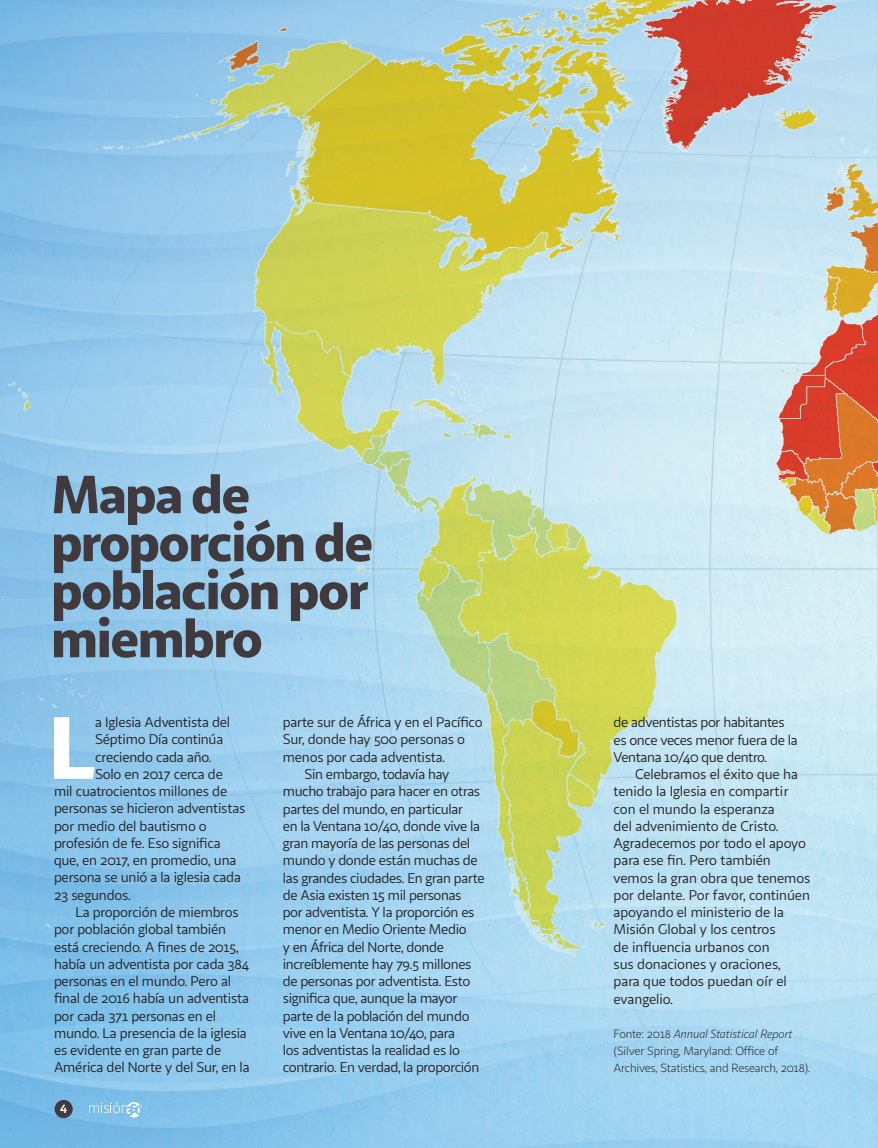
<style>
.page{position:relative;width:878px;height:1148px;background:#fff}
.page>*{position:absolute;margin:0;border:0;box-sizing:border-box;transform-origin:0 0}
.t1{font:900 89.25px "Sana Sans";color:#fff}
.t2{font:900 54px/48px "Sana Sans";letter-spacing:-.04em;color:#40393e}
.t3{font:14.25px/17.2px "Sana Sans";letter-spacing:-.02em;color:#231f20}
.t4{font:12px/17.2px "Sana Sans";letter-spacing:-.02em;color:#231f20}
.t5{font:700 12px "Sana Sans";color:#fff}
.s1{font-style:italic}
</style>
<div class="page">
<img style="left:0;top:0;width:878px;height:1148px">
<div style="left:55px;top:1100px;width:17px;height:17px;background:#40393e;border-radius:50%"></div>
<div style="left:55px;top:1099px;width:18px;height:19px;border:2px solid #40393e;border-radius:50%"></div>
<svg style="left:89px;top:1101px;width:53px;height:16px"></svg>
<h2 class="t2" style="left:51px;top:470px;width:324px">Mapa de proporción de población por miembro</h2>
<h1 class="t1" style="left:49px;top:689px;width:49px">L</h1>
<p class="t3" style="left:95px;top:713px;width:136px">a Iglesia Adventista del</p>
<p class="t3" style="left:95px;top:731px;width:130px">Séptimo Día continúa</p>
<p class="t3" style="left:95px;top:748px;width:118px">creciendo cada año.</p>
<p class="t3" style="left:95px;top:765px;width:129px">Solo en 2017 cerca de</p>
<p class="t3" style="left:54px;top:782px;width:175px">mil cuatrocientos millones de</p>
<p class="t3" style="left:54px;top:800px;width:193px">personas se hicieron adventistas</p>
<p class="t3" style="left:54px;top:817px;width:154px">por medio del bautismo o</p>
<p class="t3" style="left:54px;top:834px;width:168px">profesión de fe. Eso significa</p>
<p class="t3" style="left:54px;top:851px;width:184px">que, en 2017, en promedio, una</p>
<p class="t3" style="left:54px;top:869px;width:188px">persona se unió a la iglesia cada</p>
<p class="t3" style="left:54px;top:886px;width:78px">23 segundos.</p>
<p class="t3" style="left:76px;top:903px;width:164px">La proporción de miembros</p>
<p class="t3" style="left:54px;top:920px;width:173px">por población global también</p>
<p class="t3" style="left:54px;top:938px;width:186px">está creciendo. A fines de 2015,</p>
<p class="t3" style="left:54px;top:955px;width:197px">había un adventista por cada 384</p>
<p class="t3" style="left:54px;top:972px;width:178px">personas en el mundo. Pero al</p>
<p class="t3" style="left:54px;top:989px;width:196px">final de 2016 había un adventista</p>
<p class="t3" style="left:54px;top:1007px;width:164px">por cada 371 personas en el</p>
<p class="t3" style="left:54px;top:1024px;width:194px">mundo. La presencia de la iglesia</p>
<p class="t3" style="left:54px;top:1041px;width:169px">es evidente en gran parte de</p>
<p class="t3" style="left:54px;top:1058px;width:197px">América del Norte y del Sur, en la</p>
<p class="t5" style="left:60px;top:1101px;width:9px">4</p>
<p class="t3" style="left:283px;top:713px;width:201px">parte sur de África y en el Pacífico</p>
<p class="t3" style="left:283px;top:731px;width:183px">Sur, donde hay 500 personas o</p>
<p class="t3" style="left:283px;top:748px;width:164px">menos por cada adventista.</p>
<p class="t3" style="left:304px;top:765px;width:146px">Sin embargo, todavía hay</p>
<p class="t3" style="left:283px;top:782px;width:199px">mucho trabajo para hacer en otras</p>
<p class="t3" style="left:283px;top:800px;width:182px">partes del mundo, en particular</p>
<p class="t3" style="left:283px;top:817px;width:199px">en la Ventana 10/40, donde vive la</p>
<p class="t3" style="left:283px;top:834px;width:189px">gran mayoría de las personas del</p>
<p class="t3" style="left:283px;top:852px;width:196px">mundo y donde están muchas de</p>
<p class="t3" style="left:283px;top:869px;width:203px">las grandes ciudades. En gran parte</p>
<p class="t3" style="left:283px;top:886px;width:180px">de Asia existen 15 mil personas</p>
<p class="t3" style="left:283px;top:903px;width:193px">por adventista. Y la proporción es</p>
<p class="t3" style="left:283px;top:921px;width:185px">menor en Medio Oriente Medio</p>
<p class="t3" style="left:283px;top:938px;width:163px">y en África del Norte, donde</p>
<p class="t3" style="left:283px;top:955px;width:190px">increíblemente hay 79.5 millones</p>
<p class="t3" style="left:283px;top:972px;width:189px">de personas por adventista. Esto</p>
<p class="t3" style="left:283px;top:990px;width:176px">significa que, aunque la mayor</p>
<p class="t3" style="left:283px;top:1007px;width:188px">parte de la población del mundo</p>
<p class="t3" style="left:283px;top:1024px;width:174px">vive en la Ventana 10/40, para</p>
<p class="t3" style="left:283px;top:1041px;width:179px">los adventistas la realidad es lo</p>
<p class="t3" style="left:283px;top:1059px;width:198px">contrario. En verdad, la proporción</p>
<p class="t3" style="left:613px;top:714px;width:186px">de adventistas por habitantes es once veces menor fuera de la<br>Ventana 10/40 que dentro.</p>
<p class="t3" style="left:613px;top:765px;width:198px;text-indent:22px">Celebramos el éxito que ha tenido la Iglesia en compartir con el mundo la esperanza<br>del advenimiento de Cristo.<br>Agradecemos por todo el apoyo para ese fin. Pero también vemos la gran obra que tenemos por delante. Por favor, continúen apoyando el ministerio de la<br>Misión Global y los centros<br>de influencia urbanos con<br>sus donaciones y oraciones, para que todos puedan oír el evangelio.</p>
<p class="t4" style="left:613px;top:1025px;width:198px">Fonte: 2018 <span class="s1">Annual Statistical Report </span>(Silver Spring, Maryland: Office of<br>Archives, Statistics, and Research, 2018).</p>
</div>
